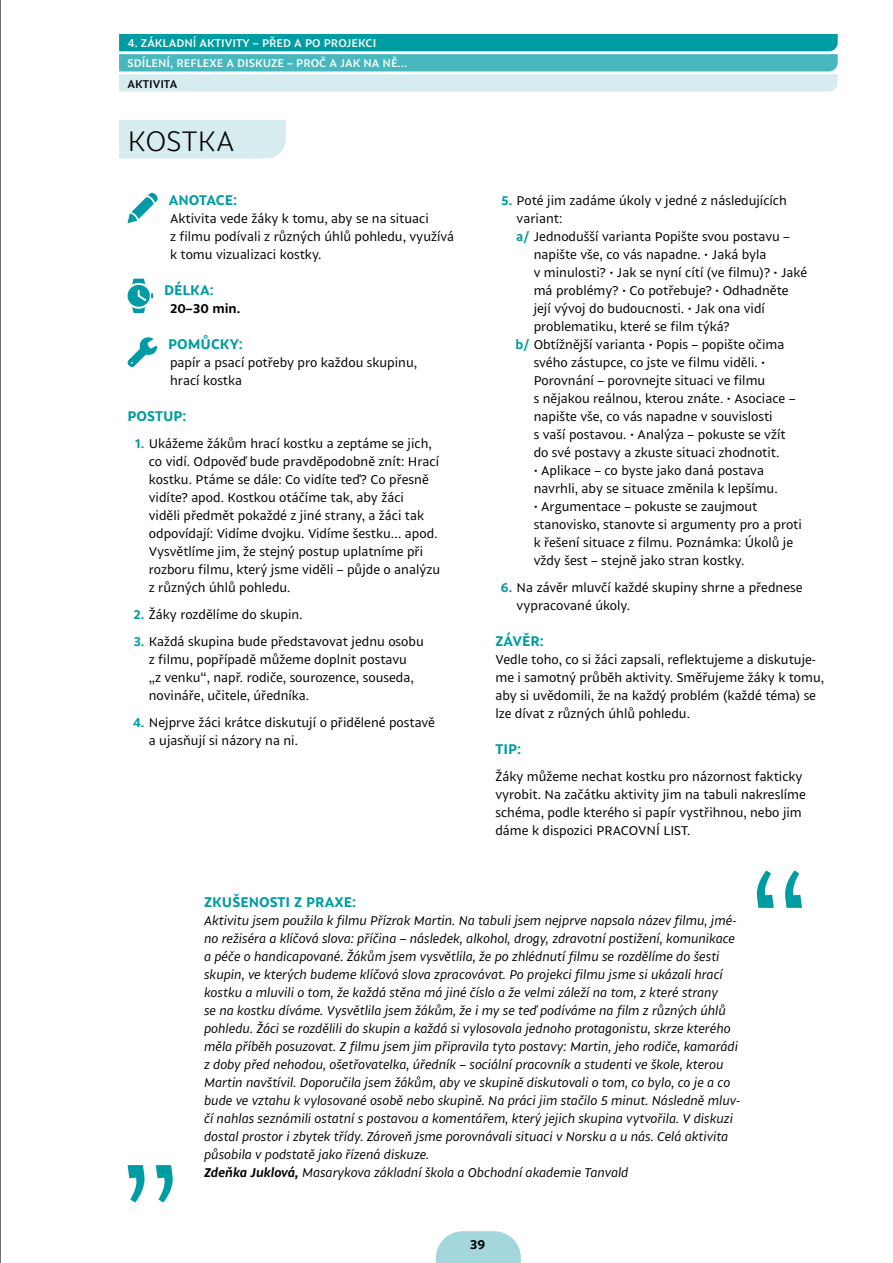
<style>
.page{position:relative;width:893px;height:1263px;background:#fff}
.page>*{position:absolute;margin:0;border:0;box-sizing:border-box;transform-origin:0 0}
.t1{font:132.3px "Sprout";color:#009ca3}
.t2{font:300 30px "Sprout";color:#000}
.t3{font:700 15px "Sprout";color:#009ca3}
.t4{font:13.5px/18px "Sprout";color:#000}
.t5{font:italic 13.5px/18px "Sprout";color:#000}
.t6{font:700 13.5px "Sprout";color:#000}
.t7{font:500 12px/20.1px "Sprout";color:#fff}
.t8{font:500 12px "Sprout";color:#000}
.s1{font-weight:700;color:#009ca3}
.s2{font-weight:700}
</style>
<div class="page">
<div style="left:119px;top:120px;width:167px;height:38px;background:#d7ecee"></div>
<svg style="left:127px;top:193px;width:31px;height:30px"></svg>
<svg style="left:128px;top:279px;width:25px;height:34px"></svg>
<svg style="left:127px;top:337px;width:30px;height:30px"></svg>
<svg style="left:436px;top:1231px;width:85px;height:32px;background:#aedbe0"></svg>
<hr style="left:0;top:0;width:1px;height:1263px;background:#000">
<svg style="left:119px;top:34px;width:719px;height:58px;background:#70c6cb"></svg>
<p class="t7" style="left:128px;top:33px;width:281px">4. ZÁKLADNÍ AKTIVITY – PŘED A PO PROJEKCI<br>SDÍLENÍ, REFLEXE A DISKUZE – PROČ A JAK NA NĚ…</p>
<p class="t8" style="left:128px;top:76px;width:51px">AKTIVITA</p>
<h2 class="t2" style="left:128px;top:122px;width:109px">KOSTKA</h2>
<p class="t3" style="left:169px;top:190px;width:70px">ANOTACE:</p>
<p class="t4" style="left:170px;top:209px;width:286px">Aktivita vede žáky k tomu, aby se na situaci<br>z filmu podívali z různých úhlů pohledu, využívá k tomu vizualizaci kostky.</p>
<p class="t3" style="left:164px;top:280px;width:51px">DÉLKA:</p>
<p class="t6" style="left:170px;top:299px;width:72px">20–30 min.</p>
<p class="t3" style="left:168px;top:334px;width:76px">POMŮCKY:</p>
<p class="t4" style="left:170px;top:353px;width:248px">papír a psací potřeby pro každou skupinu, hrací kostka</p>
<p class="t3" style="left:128px;top:406px;width:61px">POSTUP:</p>
<p class="t4" style="left:149px;top:434px;width:293px;text-indent:-14px"><span class="s1">1.</span> Ukážeme žákům hrací kostku a zeptáme se jich, co vidí. Odpověď bude pravděpodobně znít: Hrací kostku. Ptáme se dále: Co vidíte teď? Co přesně vidíte? apod. Kostkou otáčíme tak, aby žáci<br>viděli předmět pokaždé z jiné strany, a žáci tak odpovídají: Vidíme dvojku. Vidíme šestku… apod.<br>Vysvětlíme jim, že stejný postup uplatníme při rozboru filmu, který jsme viděli – půjde o analýzu z různých úhlů pohledu.</p>
<p class="t4" style="left:134px;top:605px;width:171px"><span class="s1">2.</span> Žáky rozdělíme do skupin.</p>
<p class="t4" style="left:149px;top:632px;width:277px;text-indent:-15px"><span class="s1">3.</span> Každá skupina bude představovat jednu osobu z filmu, popřípadě můžeme doplnit postavu<br>„z venku“, např. rodiče, sourozence, souseda, novináře, učitele, úředníka.</p>
<p class="t4" style="left:149px;top:713px;width:288px;text-indent:-16px"><span class="s1">4.</span> Nejprve žáci krátce diskutují o přidělené postavě a ujasňují si názory na ni.</p>
<p class="t4" style="left:501px;top:191px;width:287px"><span class="s1">5.</span> Poté jim zadáme úkoly v jedné z následujících</p>
<p class="t4" style="left:517px;top:209px;width:47px">variant:</p>
<p class="t4" style="left:516px;top:227px;width:275px"><span class="s1">a/</span> Jednodušší varianta Popište svou postavu –</p>
<p class="t4" style="left:534px;top:245px;width:234px">napište vše, co vás napadne. • Jaká byla</p>
<p class="t4" style="left:534px;top:263px;width:275px">v minulosti? • Jak se nyní cítí (ve filmu)? • Jaké</p>
<p class="t4" style="left:534px;top:281px;width:256px">má problémy? • Co potřebuje? • Odhadněte</p>
<p class="t4" style="left:534px;top:299px;width:233px">její vývoj do budoucnosti. • Jak ona vidí</p>
<p class="t4" style="left:534px;top:317px;width:197px">problematiku, které se film týká?</p>
<p class="t4" style="left:515px;top:335px;width:270px"><span class="s1">b/</span> Obtížnější varianta • Popis – popište očima</p>
<p class="t4" style="left:534px;top:353px;width:233px">svého zástupce, co jste ve filmu viděli. •</p>
<p class="t4" style="left:534px;top:371px;width:233px">Porovnání – porovnejte situaci ve filmu</p>
<p class="t4" style="left:534px;top:389px;width:263px">s nějakou reálnou, kterou znáte. • Asociace –</p>
<p class="t4" style="left:534px;top:407px;width:241px">napište vše, co vás napadne v souvislosti</p>
<p class="t4" style="left:534px;top:425px;width:254px">s vaší postavou. • Analýza – pokuste se vžít</p>
<p class="t4" style="left:534px;top:443px;width:247px">do své postavy a zkuste situaci zhodnotit.</p>
<p class="t4" style="left:534px;top:461px;width:246px">• Aplikace – co byste jako daná postava navrhli, aby se situace změnila k lepšímu.</p>
<p class="t4" style="left:534px;top:497px;width:270px">• Argumentace – pokuste se zaujmout stanovisko, stanovte si argumenty pro a proti k řešení situace z filmu. Poznámka: Úkolů je vždy šest – stejně jako stran kostky.</p>
<p class="t4" style="left:517px;top:578px;width:287px;text-indent:-16px"><span class="s1">6.</span> Na závěr mluvčí každé skupiny shrne a přednese vypracované úkoly.</p>
<p class="t3" style="left:495px;top:631px;width:50px">ZÁVĚR:</p>
<p class="t4" style="left:495px;top:650px;width:330px">Vedle toho, co si žáci zapsali, reflektujeme a diskutuje&shy;me i samotný průběh aktivity. Směřujeme žáky k tomu, aby si uvědomili, že na každý problém (každé téma) se lze dívat z různých úhlů pohledu.</p>
<p class="t3" style="left:495px;top:739px;width:27px">TIP:</p>
<p class="t4" style="left:495px;top:767px;width:312px">Žáky můžeme nechat kostku pro názornost fakticky vyrobit. Na začátku aktivity jim na tabuli nakreslíme schéma, podle kterého si papír vystřihnou, nebo jim dáme k dispozici PRACOVNÍ LIST.</p>
<h1 class="t1" style="left:119px;top:1047px;width:62px">„</h1>
<p class="t3" style="left:204px;top:892px;width:154px">ZKUŠENOSTI Z PRAXE:</p>
<p class="t5" style="left:204px;top:911px;width:537px">Aktivitu jsem použila k filmu Přízrak Martin. Na tabuli jsem nejprve napsala název filmu, jmé&shy;no režiséra a klíčová slova: příčina – následek, alkohol, drogy, zdravotní postižení, komunikace a péče o handicapované. Žákům jsem vysvětlila, že po zhlédnutí filmu se rozdělíme do šesti skupin, ve kterých budeme klíčová slova zpracovávat. Po projekci filmu jsme si ukázali hrací kostku a mluvili o tom, že každá stěna má jiné číslo a že velmi záleží na tom, z které strany<br>se na kostku díváme. Vysvětlila jsem žákům, že i my se teď podíváme na film z různých úhlů pohledu. Žáci se rozdělili do skupin a každá si vylosovala jednoho protagonistu, skrze kterého měla příběh posuzovat. Z filmu jsem jim připravila tyto postavy: Martin, jeho rodiče, kamarádi z doby před nehodou, ošetřovatelka, úředník – sociální pracovník a studenti ve škole, kterou Martin navštívil. Doporučila jsem žákům, aby ve skupině diskutovali o tom, co bylo, co je a co bude ve vztahu k vylosované osobě nebo skupině. Na práci jim stačilo 5 minut. Následně mluv&shy;čí nahlas seznámili ostatní s postavou a komentářem, který jejich skupina vytvořila. V diskuzi dostal prostor i zbytek třídy. Zároveň jsme porovnávali situaci v Norsku a u nás. Celá aktivita působila v podstatě jako řízená diskuze.<br><span class="s2">Zdeňka Juklová,</span> Masarykova základní škola a Obchodní akademie Tanvald</p>
<h1 class="t1" style="left:749px;top:838px;width:62px">“</h1>
<p class="t6" style="left:470px;top:1235px;width:17px">39</p>
</div>
